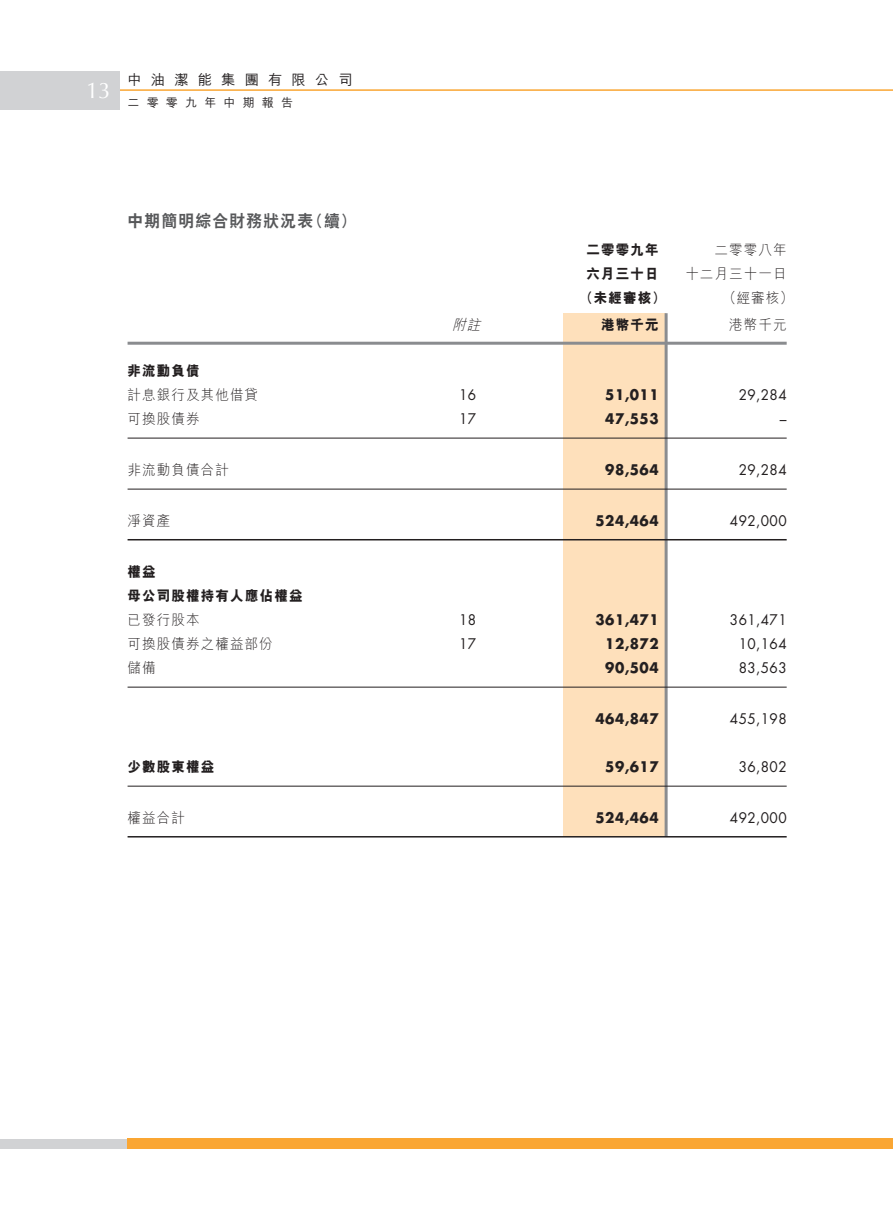
<style>
.page{position:relative;width:893px;height:1212px;background:#fff}
.page>*{position:absolute;margin:0;border:0;box-sizing:border-box;transform-origin:0 0}
.t1{font:22.5px "Optima LT Std";color:#fff}
.t2{font:16.5px "C Hei 2 HK Xbold B5 pc H";letter-spacing:.085em;color:#57585a;scale:.95 1}
.t3{font:14.25px "Futura Std";letter-spacing:.03em;color:#231f20;scale:.95 1}
.t4{font:14.25px "M Hei HK Light B5 pc H";letter-spacing:.08em;color:#231f20;scale:.95 1}
.t5{font:700 14.25px "Futura Std";letter-spacing:.035em;color:#231f20;scale:.95 1}
.t6{font:14.25px/24px "M Hei HK Xbold B5 pc H";letter-spacing:.085em;color:#231f20;scale:.95 1}
.t7{font:14.25px "M Hei HK Medium B5 pc H";letter-spacing:.645em;color:#231f20}
.t8{font:italic 14.25px "M Hei HK Light B5 pc H";color:#231f20;scale:.95 1}
.t9{font:12px "M Hei HK Medium B5 pc H";letter-spacing:.6em;color:#231f20}
</style>
<div class="page">
<div style="left:0;top:1138px;width:176px;height:10px;background:#d1d2d4"></div>
<hr style="left:119px;top:89px;width:774px;height:2px;background:#faa633">
<div style="left:128px;top:1138px;width:765px;height:11px;background:#faa633"></div>
<div style="left:0;top:71px;width:119px;height:38px;background:#d1d2d4"></div>
<div style="left:564px;top:313px;width:102px;height:524px;background:#fee0bb"></div>
<hr style="left:665px;top:313px;width:3px;height:524px;background:#8a8c8f">
<hr style="left:128px;top:342px;width:659px;height:3px;background:#8a8c8f">
<hr style="left:128px;top:438px;width:659px;height:1px;background:#231f20">
<hr style="left:128px;top:489px;width:659px;height:1px;background:#231f20">
<hr style="left:128px;top:539px;width:659px;height:1px;background:#231f20">
<hr style="left:128px;top:687px;width:659px;height:1px;background:#231f20">
<hr style="left:128px;top:786px;width:659px;height:1px;background:#231f20">
<hr style="left:128px;top:836px;width:659px;height:1px;background:#231f20">
<h1 class="t1" style="left:86px;top:77px;width:27px">13</h1>
<p class="t7" style="left:128px;top:74px;width:227px">中油潔能集團有限公司</p>
<p class="t9" style="left:128px;top:98px;width:167px">二零零九年中期報告</p>
<p class="t2" style="left:128px;top:215px;width:242px">中期簡明綜合財務狀況表（續）</p>
<p class="t6" style="left:586px;top:240px;width:78px">二零零九年</p>
<p class="t4" style="left:715px;top:245px;width:77px">二零零八年</p>
<p class="t6" style="left:586px;top:264px;width:78px">六月三十日</p>
<p class="t4" style="left:685px;top:269px;width:108px">十二月三十一日</p>
<p class="t6" style="left:580px;top:288px;width:92px">（未經審核）</p>
<p class="t4" style="left:723px;top:293px;width:76px">（經審核）</p>
<p class="t8" style="left:452px;top:320px;width:35px">附註</p>
<p class="t6" style="left:601px;top:315px;width:62px">港幣千元</p>
<p class="t4" style="left:729px;top:320px;width:62px">港幣千元</p>
<p class="t6" style="left:128px;top:361px;width:78px">非流動負債</p>
<p class="t4" style="left:128px;top:389px;width:139px">計息銀行及其他借貸</p>
<p class="t3" style="left:459px;top:387px;width:19px">16</p>
<p class="t5" style="left:605px;top:387px;width:58px">51,011</p>
<p class="t3" style="left:739px;top:387px;width:52px">29,284</p>
<p class="t4" style="left:128px;top:413px;width:77px">可換股債券</p>
<p class="t3" style="left:459px;top:411px;width:19px">17</p>
<p class="t5" style="left:605px;top:411px;width:58px">47,553</p>
<p class="t3" style="left:780px;top:411px;width:9px">–</p>
<p class="t4" style="left:128px;top:464px;width:108px">非流動負債合計</p>
<p class="t5" style="left:605px;top:462px;width:58px">98,564</p>
<p class="t3" style="left:739px;top:462px;width:52px">29,284</p>
<p class="t4" style="left:128px;top:515px;width:47px">淨資產</p>
<p class="t5" style="left:595px;top:513px;width:68px">524,464</p>
<p class="t3" style="left:730px;top:513px;width:61px">492,000</p>
<p class="t6" style="left:128px;top:562px;width:186px">權益<br>母公司股權持有人應佔權益</p>
<p class="t4" style="left:128px;top:614px;width:77px">已發行股本</p>
<p class="t3" style="left:459px;top:612px;width:19px">18</p>
<p class="t5" style="left:595px;top:612px;width:68px">361,471</p>
<p class="t3" style="left:730px;top:612px;width:61px">361,471</p>
<p class="t4" style="left:128px;top:638px;width:154px">可換股債券之權益部份</p>
<p class="t3" style="left:459px;top:636px;width:19px">17</p>
<p class="t5" style="left:605px;top:636px;width:58px">12,872</p>
<p class="t3" style="left:739px;top:636px;width:52px">10,164</p>
<p class="t4" style="left:128px;top:662px;width:31px">儲備</p>
<p class="t5" style="left:605px;top:660px;width:58px">90,504</p>
<p class="t3" style="left:739px;top:660px;width:52px">83,563</p>
<p class="t5" style="left:595px;top:711px;width:68px">464,847</p>
<p class="t3" style="left:730px;top:711px;width:61px">455,198</p>
<p class="t6" style="left:128px;top:757px;width:93px">少數股東權益</p>
<p class="t5" style="left:605px;top:759px;width:58px">59,617</p>
<p class="t3" style="left:739px;top:759px;width:52px">36,802</p>
<p class="t4" style="left:128px;top:812px;width:62px">權益合計</p>
<p class="t5" style="left:595px;top:810px;width:68px">524,464</p>
<p class="t3" style="left:730px;top:810px;width:61px">492,000</p>
</div>
